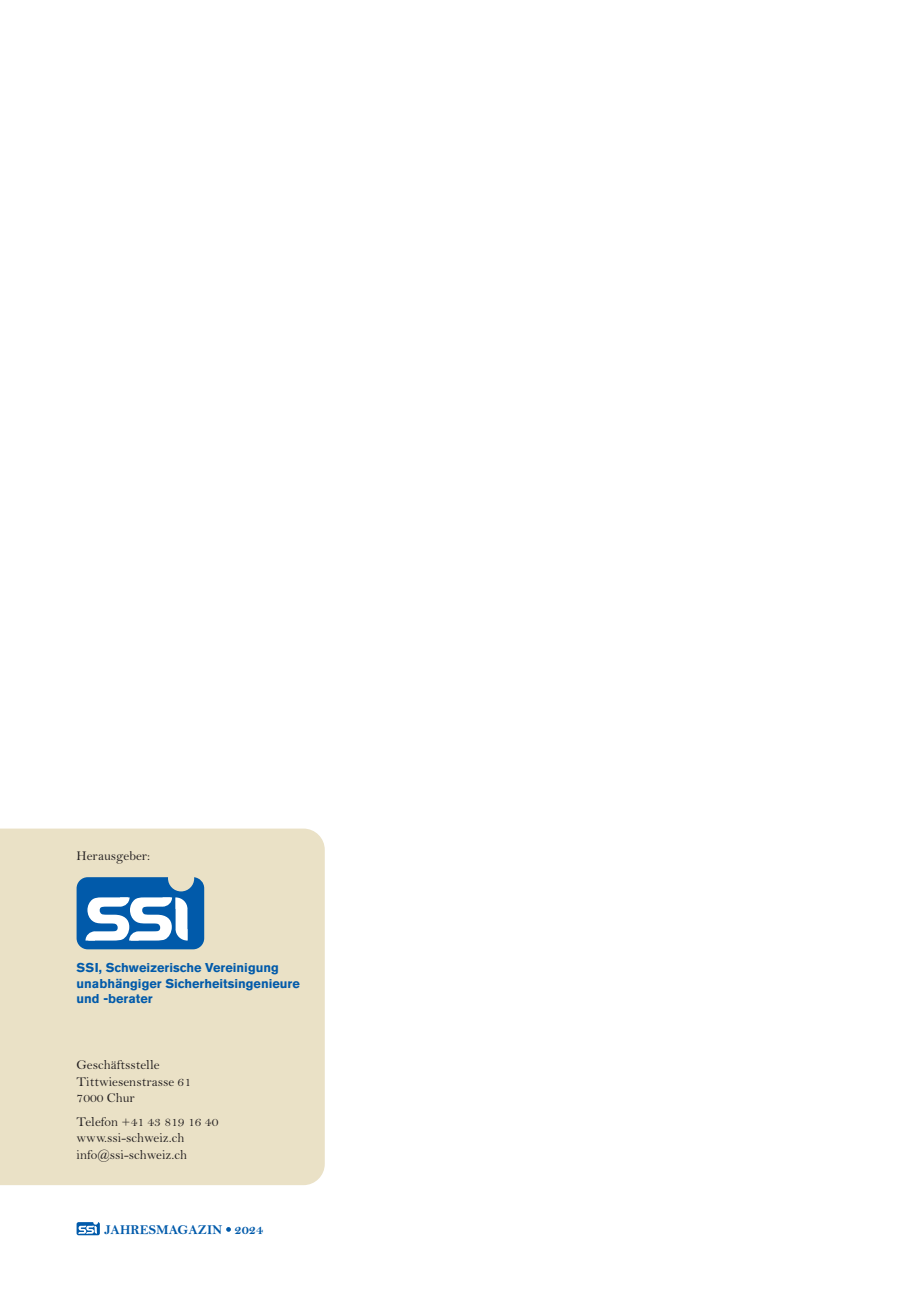
<style>
.page{position:relative;width:919px;height:1289px;background:#fff}
.page>*{position:absolute;margin:0;border:0;box-sizing:border-box;transform-origin:0 0}
.t1{font:13.5px/16.5px "Bell MT Std";color:#231f20}
.t2{font:700 13.5px "Bell MT Std";color:#015aaa}
.t3{font:700 12.75px/15.3px "Akzidenz Grotesk Pro";color:#015aaa}
</style>
<div class="page">
<svg style="left:77px;top:1222px;width:23px;height:13px"></svg>
<svg style="left:226px;top:1227px;width:5px;height:4px"></svg>
<div style="left:0;top:828px;width:325px;height:357px;background:#eae1c6"></div>
<svg style="left:77px;top:877px;width:127px;height:72px"></svg>
<p class="t1" style="left:77px;top:848px;width:75px">Herausgeber:</p>
<p class="t3" style="left:77px;top:960px;width:225px">SSI, Schweizerische Vereinigung unabhängiger Sicherheitsingenieure und -berater</p>
<p class="t1" style="left:77px;top:1057px;width:116px">Geschäftsstelle<br>Tittwiesenstrasse 61<br>7000 Chur</p>
<p class="t1" style="left:77px;top:1113px;width:143px">Telefon +41 43 819 16 40 www.ssi-schweiz.ch info@ssi-schweiz.ch</p>
<p class="t2" style="left:105px;top:1222px;width:160px">JAHRESMAGAZIN 2024</p>
</div>
